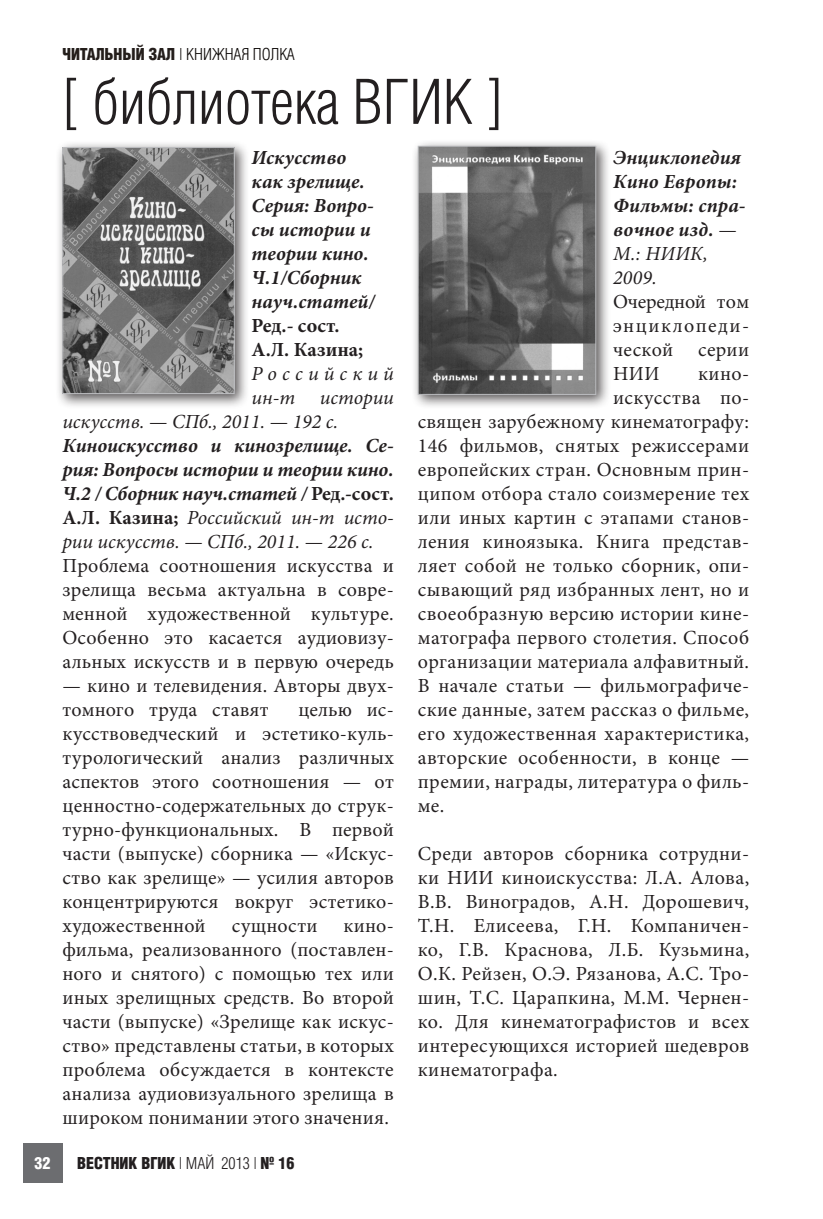
<style>
.page{position:relative;width:823px;height:1219px;background:#fff}
.page>*{position:absolute;margin:0;border:0;box-sizing:border-box;transform-origin:0 0}
.List_Paragraph{font:60px "AG Letterica Cond L";color:#231f20}
.t1{font:20px/24px "Minion Pro";letter-spacing:.02em;color:#231f20;text-align:justify}
.t2{font:italic 700 20px/24px "Minion Pro";color:#231f20}
.t3{font:italic 20px/24px "Minion Pro";letter-spacing:.005em;color:#231f20}
.t4{font:italic 20px "Minion Pro";letter-spacing:.26em;color:#231f20}
.t5{font:16px "AG Letterica Cond L";color:#0c0806}
.t6{font:700 16px "AG Letterica Cond L";color:#231f20}
.t7{font:700 16px "AG Letterica Cond L";color:#fff}
.s1{font-weight:700;color:#241e1b}
.s2{font-style:normal}
.s3{font-weight:400}
.s4{font-weight:400;font-style:normal}
</style>
<div class="page">
<div style="left:23px;top:1143px;width:39px;height:40px;background:#6c6d70"></div>
<div style="left:55px;top:140px;width:194px;height:269px;background:#231f20;opacity:.75"></div>
<img style="left:64px;top:149px;width:168px;height:243px">
<div style="left:62px;top:147px;width:172px;height:247px;border:1px solid #bcbdc0"></div>
<div style="left:410px;top:139px;width:201px;height:271px;background:#231f20;opacity:.75"></div>
<img style="left:419px;top:148px;width:174px;height:245px">
<div style="left:417px;top:146px;width:178px;height:249px;border:1px solid #bcbdc0"></div>
<p class="t5" style="left:62px;top:44px;width:234px"><span class="s1">ЧИТАЛЬНЫЙ ЗАЛ</span> | КНИЖНАЯ ПОЛКА</p>
<p class="List_Paragraph" style="left:62px;top:67px;width:441px">[ библиотека ВГИК ]</p>
<p class="t2" style="left:251px;top:145px;width:125px">Искусство как зрелище.<br>Серия: Вопро&shy;сы истории и теории кино.<br>Ч.1/Сборник науч.статей/<br><span class="s2">Ред.- сост.<br>А.Л. Казина;</span></p>
<p class="t4" style="left:251px;top:360px;width:144px">Российский</p>
<p class="t3" style="left:251px;top:386px;width:143px">ин-т истории</p>
<p class="t3" style="left:62px;top:410px;width:277px">искусств. <span class="s2">—</span> СПб., 2011. <span class="s2">—</span> 192 с.</p>
<p class="t2" style="left:62px;top:433px;width:332px;text-align:justify">Киноискусство и кинозрелище. Се&shy;рия: Вопросы истории и теории кино.<br>Ч.2 / Сборник науч.статей / <span class="s2">Ред.-сост.<br>А.Л. Казина;</span> <span class="s3">Российский ин-т исто&shy;рии искусств.</span> <span class="s4">—</span> <span class="s3">СПб., 2011.</span> <span class="s4">—</span> <span class="s3">226 с.</span></p>
<p class="t1" style="left:62px;top:554px;width:333px">Проблема соотношения искусства и зрелища весьма актуальна в совре&shy;менной художественной культуре.<br>Особенно это касается аудиовизу&shy;альных искусств и в первую очередь</p>
<p class="t1" style="left:62px;top:674px;width:332px">— кино и телевидения. Авторы двух&shy;томного труда ставят</p>
<p class="t2" style="left:612px;top:145px;width:134px">Энциклопедия<br>Кино Европы:<br>Фильмы: спра&shy;вочное изд. <span class="s4">—</span></p>
<p class="t3" style="left:612px;top:242px;width:96px">М.: НИИК,<br>2009.</p>
<p class="t1" style="left:612px;top:290px;width:137px">Очередной том энциклопеди&shy;ческой серии НИИ</p>
<p class="t1" style="left:697px;top:362px;width:52px">кино-</p>
<p class="t1" style="left:612px;top:386px;width:137px">искусства по-</p>
<p class="t1" style="left:417px;top:410px;width:332px">священ зарубежному кинематографу:</p>
<p class="t1" style="left:417px;top:434px;width:333px">146 фильмов, снятых режиссерами</p>
<p class="t1" style="left:417px;top:458px;width:332px">европейских стран. Основным прин-</p>
<p class="t1" style="left:417px;top:482px;width:332px">ципом отбора стало соизмерение тех</p>
<p class="t1" style="left:417px;top:506px;width:332px">или иных картин с этапами станов-</p>
<p class="t1" style="left:417px;top:530px;width:332px">ления киноязыка. Книга представ-</p>
<p class="t1" style="left:417px;top:554px;width:332px">ляет собой не только сборник, опи-</p>
<p class="t1" style="left:417px;top:578px;width:333px">сывающий ряд избранных лент, но и</p>
<p class="t1" style="left:417px;top:602px;width:332px">своеобразную версию истории кине-</p>
<p class="t1" style="left:417px;top:626px;width:333px">матографа первого столетия. Способ</p>
<p class="t1" style="left:417px;top:650px;width:332px">организации материала алфавитный.</p>
<p class="t1" style="left:417px;top:674px;width:332px">В начале статьи — фильмографиче-</p>
<p class="t1" style="left:417px;top:698px;width:333px">ские данные, затем рассказ о фильме,</p>
<p class="t1" style="left:417px;top:722px;width:332px">его художественная характеристика,</p>
<p class="t1" style="left:417px;top:746px;width:333px">авторские особенности, в конце —</p>
<p class="t1" style="left:417px;top:770px;width:332px">премии, награды, литература о филь-</p>
<p class="t1" style="left:417px;top:794px;width:28px">ме.</p>
<p class="t1" style="left:417px;top:842px;width:333px">Среди авторов сборника сотрудни&shy;ки НИИ киноискусства: Л.А. Алова, В.В. Виноградов, А.Н. Дорошевич, Т.Н. Елисеева, Г.Н. Компаничен&shy;ко, Г.В. Краснова, Л.Б. Кузьмина, О.К. Рейзен, О.Э. Рязанова, А.С. Тро&shy;шин, Т.С. Царапкина, М.М. Чернен&shy;ко. Для кинематографистов и всех интересующихся историей шедевров кинематографа.</p>
<p class="t1" style="left:62px;top:698px;width:333px;text-indent:236px">целью ис&shy;кусствоведческий и эстетико-куль&shy;турологический анализ различных аспектов этого соотношения — от ценностно-содержательных до струк&shy;турно-функциональных. В первой части (выпуске) сборника — «Искус&shy;ство как зрелище» — усилия авторов концентрируются вокруг эстетико&shy;художественной</p>
<p class="t1" style="left:62px;top:914px;width:333px;text-indent:281px">кино&shy;фильма, реализованного (поставлен&shy;ного и снятого) с помощью тех или иных зрелищных средств. Во второй части (выпуске) «Зрелище как искус&shy;ство» представлены статьи, в которых проблема обсуждается в контексте анализа аудиовизуального зрелища в широком понимании этого значения.</p>
<p class="t1" style="left:232px;top:914px;width:87px">сущности</p>
<p class="t7" style="left:34px;top:1153px;width:17px">32</p>
<p class="t6" style="left:77px;top:1153px;width:219px">ВЕСТНИК ВГИК <span class="s3">| МАЙ 2013 |</span> № 16</p>
</div>
